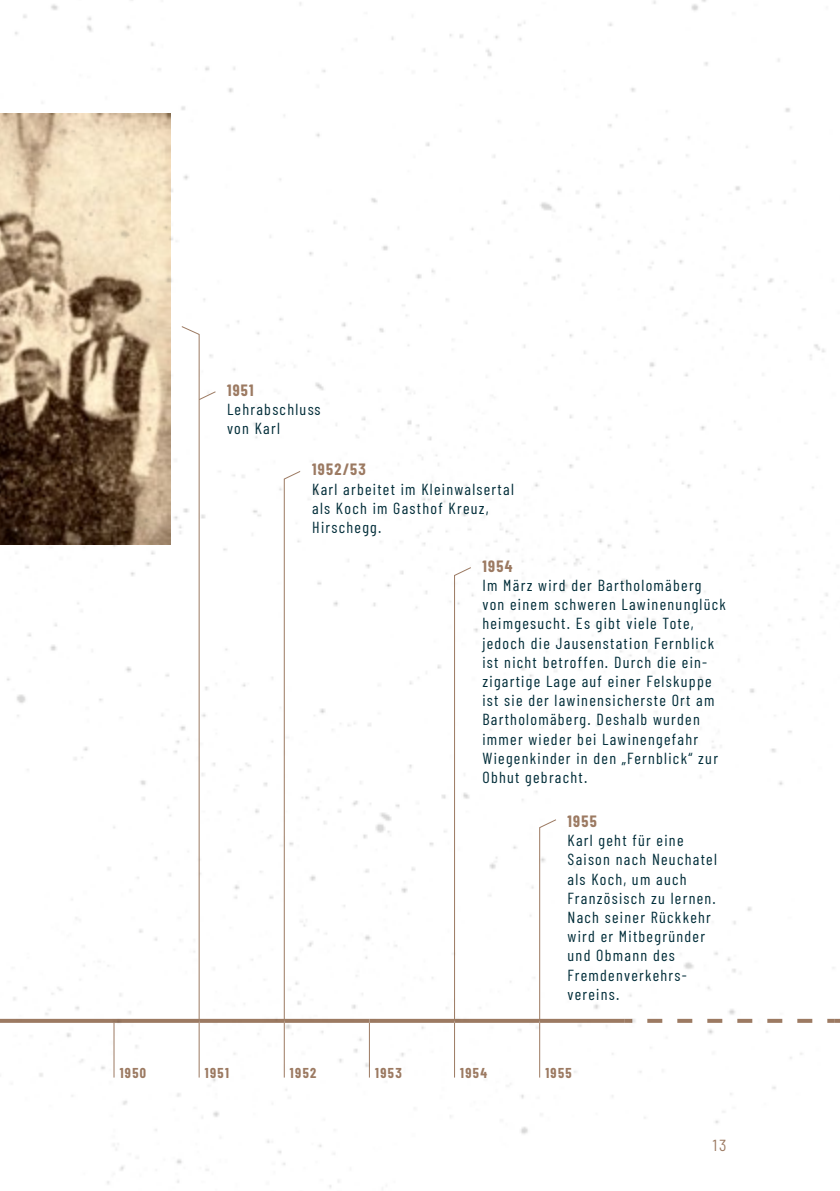
<style>
.page{position:relative;width:840px;height:1191px;background:#fff}
.page>*{position:absolute;margin:0;border:0;box-sizing:border-box;transform-origin:0 0}
.t1{font:16px/19.2px "Barlow Condensed";letter-spacing:.08em;color:#002d39}
.t2{font:700 16px "Barlow Condensed";letter-spacing:.08em;color:#9c7a62}
.t3{font:semi-condensed 16px "Barlow";color:#9c7a62}
.t4{font:700 14px "Barlow Condensed";letter-spacing:.1em;color:#9c7a62}
</style>
<div class="page">
<img style="left:0;top:0;width:839px;height:1188px">
<p class="t2" style="left:227px;top:380px;width:28px">1951</p>
<p class="t1" style="left:227px;top:399px;width:95px">Lehrabschluss von Karl</p>
<p class="t2" style="left:312px;top:460px;width:55px">1952/53</p>
<p class="t1" style="left:312px;top:479px;width:203px">Karl arbeitet im Kleinwalsertal als Koch im Gasthof Kreuz,<br>Hirschegg.</p>
<p class="t2" style="left:482px;top:556px;width:31px">1954</p>
<p class="t1" style="left:482px;top:575px;width:245px">Im März wird der Bartholomäberg von einem schweren Lawinenunglück heimgesucht. Es gibt viele Tote, jedoch die Jausenstation Fernblick ist nicht betroffen. Durch die ein&shy;zigartige Lage auf einer Felskuppe ist sie der lawinensicherste Ort am<br>Bartholomäberg. Deshalb wurden immer wieder bei Lawinengefahr<br>Wiegenkinder in den „Fernblick“ zur<br>Obhut gebracht.</p>
<p class="t2" style="left:567px;top:811px;width:31px">1955</p>
<p class="t1" style="left:567px;top:830px;width:151px">Karl geht für eine<br>Saison nach Neuchatel als Koch, um auch<br>Französisch zu lernen.<br>Nach seiner Rückkehr wird er Mitbegründer und Obmann des<br>Fremdenverkehrs&shy;vereins.</p>
<p class="t4" style="left:120px;top:1063px;width:28px">1950</p>
<p class="t4" style="left:205px;top:1063px;width:26px">1951</p>
<p class="t4" style="left:290px;top:1063px;width:28px">1952</p>
<p class="t4" style="left:375px;top:1063px;width:28px">1953</p>
<p class="t4" style="left:460px;top:1063px;width:28px">1954</p>
<p class="t4" style="left:545px;top:1063px;width:28px">1955</p>
<p class="t3" style="left:712px;top:1134px;width:15px">13</p>
</div>
